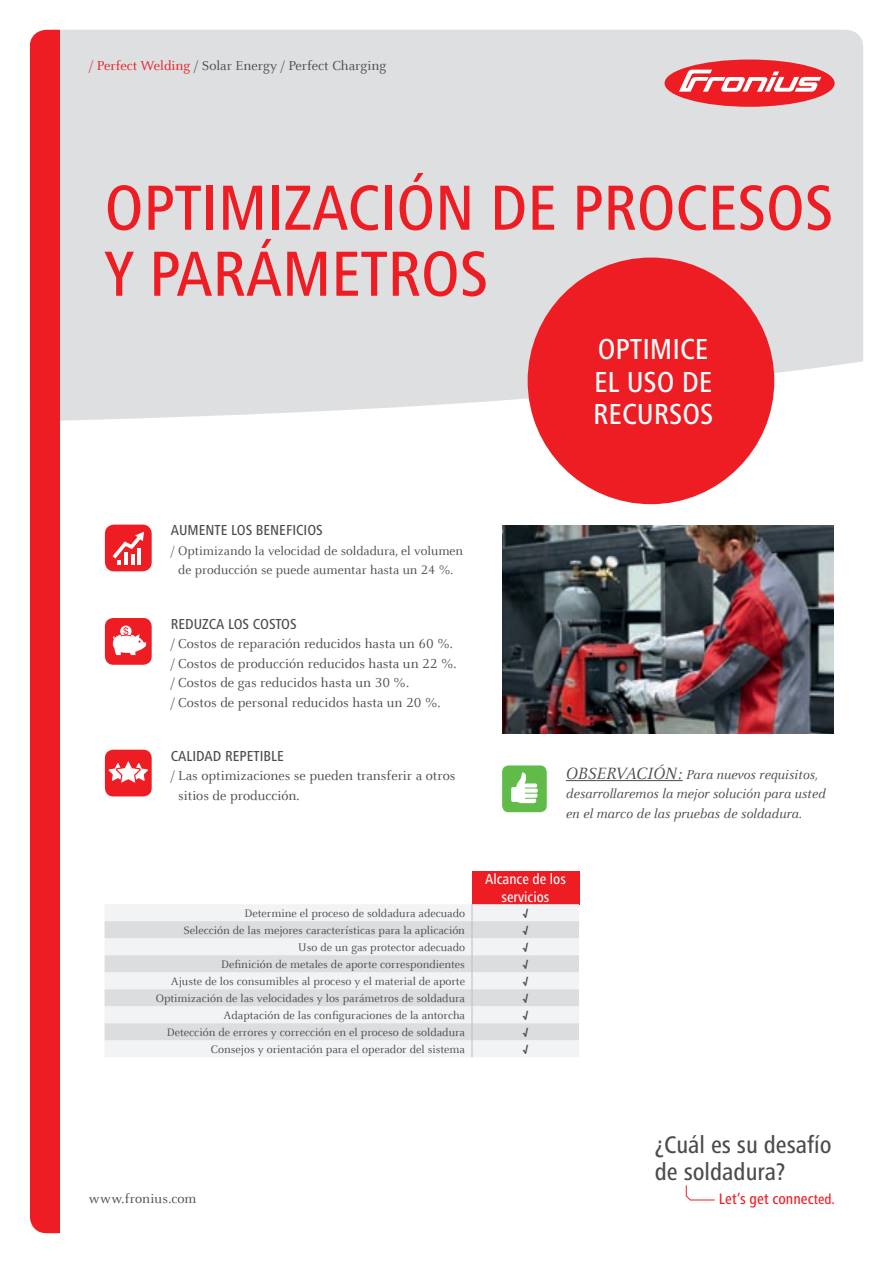
<style>
.page{position:relative;width:893px;height:1263px;background:#fff}
.page>*{position:absolute;margin:0;border:0;box-sizing:border-box;transform-origin:0 0}
.t1{font:500 condensed 66px/66px "Frutiger Next LTW1 G";letter-spacing:-.005em;color:#ee1d23}
.t2{font:500 condensed 30px/32.7px "Frutiger Next LTW1 G";color:#fff}
.t3{font:500 condensed 24.9px/26.8px "Frutiger Next LTW1 G";color:#4b4c4d}
.t4{font:500 condensed 15.6px "Frutiger Next LTW1 G";color:#ee1d23}
.t5{font:500 condensed 15px "Frutiger Next LTW1 G";color:#4b4c4d}
.t6{font:500 condensed 15px/17.7px "Frutiger Next LTW1 G";color:#fff;text-align:center}
.t7{font:14.25px/19.5px "Celeste Offc Pro";color:#4b4c4d}
.t8{font:italic 14.25px/19.5px "Celeste Offc Pro";color:#4b4c4d}
.t9{font:13.5px/19.5px "Celeste Offc Pro";color:#4b4c4d;text-align:center}
.t10{font:12px "Celeste Offc Pro";color:#4b4c4d}
.t11{font:900 condensed 9px "Frutiger Next LTW1 G";color:#4b4c4d}
.s1{color:#ee1d23}
.s2{font-size:18px}
.s3{font-size:14.7px}
</style>
<div class="page">
<div style="left:60px;top:30px;width:803px;height:391px;background:#dedfe0"></div>
<div style="left:30px;top:30px;width:30px;height:1203px;background:#ee1d23"></div>
<div style="left:664px;top:60px;width:171px;height:47px;background:#ee1d23;border-radius:50%"></div>
<svg style="left:679px;top:70px;width:142px;height:22px"></svg>
<img style="left:502px;top:525px;width:331px;height:208px">
<div style="left:105px;top:525px;width:47px;height:46px;background:#ee1d23;border-radius:9px"></div>
<svg style="left:113px;top:532px;width:31px;height:32px"></svg>
<hr style="left:137px;top:548px;width:4px;height:16px;background:#fff">
<div style="left:105px;top:750px;width:47px;height:46px;background:#ee1d23;border-radius:9px"></div>
<svg style="left:108px;top:761px;width:40px;height:22px"></svg>
<div style="left:502px;top:765px;width:45px;height:47px;background:#60bb49;border-radius:7px"></div>
<svg style="left:511px;top:772px;width:27px;height:31px"></svg>
<div style="left:105px;top:618px;width:47px;height:47px;background:#ee1d23;border-radius:9px"></div>
<svg style="left:112px;top:625px;width:34px;height:30px"></svg>
<div style="left:528px;top:258px;width:246px;height:246px;background:#ee1d23;border-radius:50%"></div>
<svg style="left:685px;top:1185px;width:30px;height:16px"></svg>
<div style="left:472px;top:871px;width:107px;height:33px;background:#ee1d23"></div>
<div style="left:105px;top:904px;width:474px;height:153px;background:#f2f3f4"></div>
<svg style="left:105px;top:921px;width:474px;height:119px;fill:#dcdddf"></svg>
<svg style="left:472px;top:904px;width:1px;height:153px"></svg>
<hr style="left:566px;top:780px;width:117px;height:1px;background:#4b4c4d">
<p class="t7" style="left:89px;top:56px;width:299px"><span class="s1">/ Perfect Welding</span> / Solar Energy / Perfect Charging</p>
<h1 class="t1" style="left:105px;top:175px;width:730px">OPTIMIZACIÓN DE PROCESOS<br>Y PARÁMETROS</h1>
<h2 class="t2" style="left:593px;top:333px;width:122px">OPTIMICE<br>EL USO DE<br>RECURSOS</h2>
<p class="t5" style="left:171px;top:522px;width:154px">AUMENTE LOS BENEFICIOS</p>
<p class="t9" style="left:171px;top:541px;width:294px">/ Optimizando la velocidad de soldadura, el volumen de producción se puede aumentar hasta un 24 %.</p>
<p class="t5" style="left:171px;top:615px;width:127px">REDUZCA LOS COSTOS</p>
<p class="t7" style="left:171px;top:634px;width:287px">/ Costos de reparación reducidos hasta un 60 %. / Costos de producción reducidos hasta un 22 %. / Costos de gas reducidos hasta un 30 %.<br>/ Costos de personal reducidos hasta un 20 %.</p>
<p class="t5" style="left:171px;top:747px;width:115px">CALIDAD REPETIBLE</p>
<p class="t7" style="left:178px;top:766px;width:279px;text-indent:-7px">/ Las optimizaciones se pueden transferir a otros sitios de producción.</p>
<p class="t8" style="left:566px;top:764px;width:261px"><span class="s2">OBSERVACIÓN:</span> Para nuevos requisitos, desarrollaremos la mejor solución para usted en el marco de las pruebas de soldadura.</p>
<p class="t6" style="left:485px;top:870px;width:82px">ALCANCE DE LOS<br>SERVICIOS</p>
<p class="t10" style="left:245px;top:906px;width:222px">Determine el proceso de soldadura adecuado</p>
<p class="t11" style="left:523px;top:908px;width:7px">√</p>
<p class="t10" style="left:183px;top:923px;width:283px">Selección de las mejores características para la aplicación</p>
<p class="t11" style="left:523px;top:925px;width:7px">√</p>
<p class="t10" style="left:298px;top:940px;width:168px">Uso de un gas protector adecuado</p>
<p class="t11" style="left:523px;top:942px;width:7px">√</p>
<p class="t10" style="left:221px;top:957px;width:245px">Definición de metales de aporte correspondientes</p>
<p class="t11" style="left:523px;top:959px;width:7px">√</p>
<p class="t10" style="left:171px;top:974px;width:296px">Ajuste de los consumibles al proceso y el material de aporte</p>
<p class="t11" style="left:523px;top:976px;width:7px">√</p>
<p class="t10" style="left:156px;top:991px;width:311px">Optimización de las velocidades y los parámetros de soldadura</p>
<p class="t11" style="left:523px;top:993px;width:7px">√</p>
<p class="t10" style="left:224px;top:1008px;width:243px">Adaptación de las configuraciones de la antorcha</p>
<p class="t11" style="left:523px;top:1010px;width:7px">√</p>
<p class="t10" style="left:167px;top:1025px;width:300px">Detección de errores y corrección en el proceso de soldadura</p>
<p class="t11" style="left:523px;top:1027px;width:7px">√</p>
<p class="t10" style="left:211px;top:1042px;width:256px">Consejos y orientación para el operador del sistema</p>
<p class="t11" style="left:523px;top:1044px;width:7px">√</p>
<p class="t7" style="left:89px;top:1189px;width:109px">www.fronius.com</p>
<h3 class="t3" style="left:655px;top:1132px;width:178px">¿CUÁL ES SU DESAFÍO<br>DE SOLDADURA?</h3>
<h3 class="t4" style="left:719px;top:1190px;width:118px">LET’S GET CONNEC<span class="s3">TED.</span></h3>
</div>
